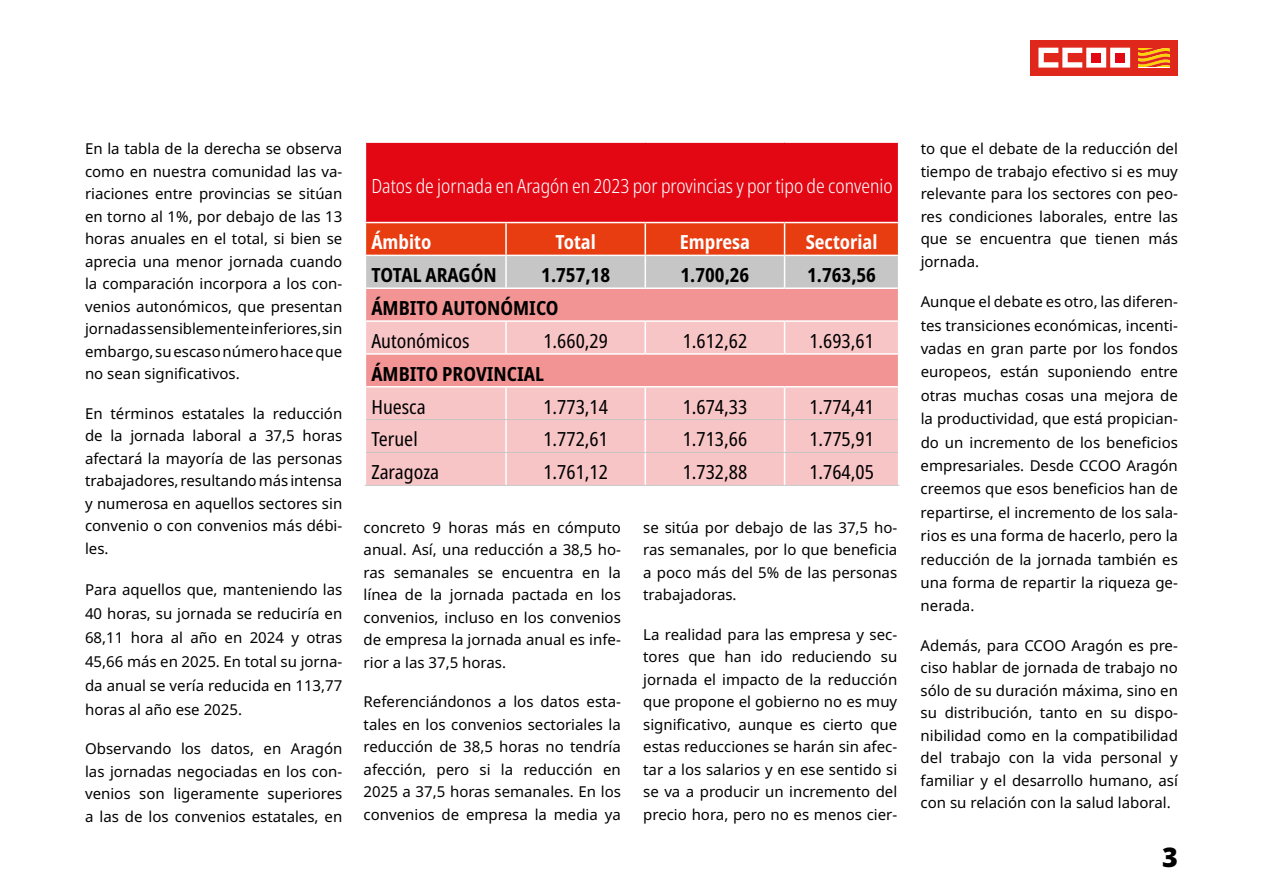
<style>
.page{position:relative;width:1263px;height:893px;background:#fff}
.page>*{position:absolute;margin:0;border:0;box-sizing:border-box;transform-origin:0 0}
.t1{font:27px "Noto Sans";color:#000}
.t2{font:19.5px "Noto Sans Condensed";color:#000}
.t3{font:700 19.5px "Noto Sans Condensed";color:#000}
.t4{font:300 19.5px "Noto Sans Condensed";color:#fff}
.t5{font:700 19.5px "Noto Sans Condensed";color:#fff}
.t6{font:15px/22.5px "Noto Sans";color:#000;text-align:justify}
</style>
<div class="page">
<div style="left:1030px;top:40px;width:148px;height:36px;background:#df271c"></div>
<svg style="left:1038px;top:48px;width:92px;height:20px"></svg>
<svg style="left:1138px;top:48px;width:32px;height:20px"></svg>
<svg style="left:1139px;top:48px;width:30px;height:19px"></svg>
<div style="left:1091px;top:53px;width:10px;height:9px;background:#e30613"></div>
<div style="left:1115px;top:53px;width:10px;height:9px;background:#e30613"></div>
<div style="left:365px;top:142px;width:534px;height:81px;background:#e30613"></div>
<svg style="left:366px;top:223px;width:532px;height:64px;background:#d7826c"></svg>
<div style="left:366px;top:289px;width:532px;height:31px;background:#f29493"></div>
<svg style="left:366px;top:322px;width:532px;height:163px;background:#f6bbbc"></svg>
<hr style="left:365px;top:141px;width:141px;height:2px;background:#fff">
<hr style="left:365px;top:143px;width:1px;height:79px;background:#fff">
<hr style="left:506px;top:141px;width:139px;height:2px;background:#fff">
<hr style="left:645px;top:141px;width:139px;height:2px;background:#fff">
<hr style="left:784px;top:141px;width:115px;height:2px;background:#fff">
<hr style="left:898px;top:143px;width:1px;height:79px;background:#fff">
<hr style="left:365px;top:222px;width:141px;height:1px;background:#fff">
<hr style="left:506px;top:222px;width:139px;height:1px;background:#fff">
<hr style="left:505px;top:223px;width:2px;height:32px;background:#fff">
<hr style="left:645px;top:222px;width:139px;height:1px;background:#fff">
<hr style="left:644px;top:223px;width:2px;height:32px;background:#fff">
<hr style="left:784px;top:222px;width:115px;height:1px;background:#fff">
<hr style="left:784px;top:223px;width:1px;height:32px;background:#fff">
<hr style="left:365px;top:255px;width:141px;height:1px;background:#fff">
<hr style="left:506px;top:255px;width:139px;height:1px;background:#fff">
<hr style="left:505px;top:256px;width:2px;height:31px;background:#fff">
<hr style="left:645px;top:255px;width:139px;height:1px;background:#fff">
<hr style="left:644px;top:256px;width:2px;height:31px;background:#fff">
<hr style="left:784px;top:255px;width:115px;height:1px;background:#fff">
<hr style="left:784px;top:256px;width:1px;height:31px;background:#fff">
<hr style="left:505px;top:322px;width:2px;height:31px;background:#fff">
<hr style="left:644px;top:322px;width:2px;height:31px;background:#fff">
<hr style="left:784px;top:322px;width:1px;height:31px;background:#fff">
<hr style="left:365px;top:353px;width:141px;height:2px;background:#fff">
<hr style="left:506px;top:353px;width:139px;height:2px;background:#fff">
<hr style="left:645px;top:353px;width:139px;height:2px;background:#fff">
<hr style="left:784px;top:353px;width:115px;height:2px;background:#fff">
<hr style="left:365px;top:386px;width:141px;height:1px;background:#fff">
<hr style="left:506px;top:386px;width:139px;height:1px;background:#fff">
<hr style="left:505px;top:387px;width:2px;height:32px;background:#fff">
<hr style="left:645px;top:386px;width:139px;height:1px;background:#fff">
<hr style="left:644px;top:387px;width:2px;height:32px;background:#fff">
<hr style="left:784px;top:386px;width:115px;height:1px;background:#fff">
<hr style="left:784px;top:387px;width:1px;height:32px;background:#fff">
<hr style="left:505px;top:420px;width:2px;height:32px;background:#fff">
<hr style="left:644px;top:420px;width:2px;height:32px;background:#fff">
<hr style="left:784px;top:420px;width:1px;height:32px;background:#fff">
<hr style="left:505px;top:453px;width:2px;height:32px;background:#fff">
<hr style="left:644px;top:453px;width:2px;height:32px;background:#fff">
<hr style="left:784px;top:453px;width:1px;height:32px;background:#fff">
<hr style="left:366px;top:419px;width:140px;height:1px;background:#c6c6c6">
<hr style="left:506px;top:419px;width:139px;height:1px;background:#c6c6c6">
<hr style="left:645px;top:419px;width:139px;height:1px;background:#c6c6c6">
<hr style="left:784px;top:419px;width:114px;height:1px;background:#c6c6c6">
<hr style="left:366px;top:452px;width:140px;height:1px;background:#c6c6c6">
<hr style="left:506px;top:452px;width:139px;height:1px;background:#c6c6c6">
<hr style="left:645px;top:452px;width:139px;height:1px;background:#c6c6c6">
<hr style="left:784px;top:452px;width:114px;height:1px;background:#c6c6c6">
<hr style="left:365px;top:485px;width:141px;height:1px;background:#c6c6c6">
<hr style="left:506px;top:485px;width:139px;height:1px;background:#c6c6c6">
<hr style="left:645px;top:485px;width:139px;height:1px;background:#c6c6c6">
<hr style="left:784px;top:485px;width:115px;height:1px;background:#c6c6c6">
<p class="t6" style="left:85px;top:138px;width:259px">En la tabla de la derecha se observa como en nuestra comunidad las va&shy;riaciones entre provincias se sitúan en torno al 1%, por debajo de las 13 horas anuales en el total, si bien se aprecia una menor jornada cuando la comparación incorpora a los con&shy;venios autonómicos, que presentan jornadas sensiblemente inferiores, sin embargo, su escaso número hace que no sean significativos.</p>
<p class="t6" style="left:85px;top:402px;width:259px">En términos estatales la reducción de la jornada laboral a 37,5 horas afectará la mayoría de las personas trabajadores, resultando más intensa y numerosa en aquellos sectores sin convenio o con convenios más débi&shy;les.</p>
<p class="t6" style="left:85px;top:578px;width:259px;line-height:24px">Para aquellos que, manteniendo las 40 horas, su jornada se reduciría en 68,11 hora al año en 2024 y otras 45,66 más en 2025. En total su jorna&shy;da anual se vería reducida en 113,77 horas al año ese 2025.</p>
<p class="t6" style="left:85px;top:738px;width:259px">Observando los datos, en Aragón las jornadas negociadas en los con&shy;venios son ligeramente superiores a las de los convenios estatales, en</p>
<h2 class="t4" style="left:371px;top:172px;width:523px">Datos de jornada en Aragón en 2023 por provincias y por tipo de convenio</h2>
<h2 class="t5" style="left:371px;top:228px;width:61px">Ámbito</h2>
<h2 class="t5" style="left:555px;top:228px;width:42px">Total</h2>
<h2 class="t5" style="left:680px;top:228px;width:72px">Empresa</h2>
<h2 class="t5" style="left:806px;top:228px;width:73px">Sectorial</h2>
<h2 class="t3" style="left:371px;top:261px;width:127px">TOTAL ARAGÓN</h2>
<h2 class="t3" style="left:541px;top:261px;width:70px">1.757,18</h2>
<h2 class="t3" style="left:680px;top:261px;width:70px">1.700,26</h2>
<h2 class="t3" style="left:807px;top:261px;width:70px">1.763,56</h2>
<h2 class="t3" style="left:371px;top:294px;width:189px">ÁMBITO AUTONÓMICO</h2>
<h2 class="t2" style="left:371px;top:327px;width:100px">Autonómicos</h2>
<h2 class="t2" style="left:543px;top:327px;width:66px">1.660,29</h2>
<h2 class="t2" style="left:683px;top:327px;width:66px">1.612,62</h2>
<h2 class="t2" style="left:809px;top:327px;width:66px">1.693,61</h2>
<h2 class="t3" style="left:371px;top:360px;width:174px">ÁMBITO PROVINCIAL</h2>
<h2 class="t2" style="left:371px;top:393px;width:56px">Huesca</h2>
<h2 class="t2" style="left:543px;top:393px;width:66px">1.773,14</h2>
<h2 class="t2" style="left:683px;top:393px;width:66px">1.674,33</h2>
<h2 class="t2" style="left:809px;top:393px;width:66px">1.774,41</h2>
<h2 class="t2" style="left:371px;top:426px;width:48px">Teruel</h2>
<h2 class="t2" style="left:543px;top:426px;width:66px">1.772,61</h2>
<h2 class="t2" style="left:683px;top:426px;width:66px">1.713,66</h2>
<h2 class="t2" style="left:809px;top:426px;width:66px">1.775,91</h2>
<h2 class="t2" style="left:371px;top:459px;width:69px">Zaragoza</h2>
<h2 class="t2" style="left:543px;top:459px;width:66px">1.761,12</h2>
<h2 class="t2" style="left:683px;top:459px;width:66px">1.732,88</h2>
<h2 class="t2" style="left:809px;top:459px;width:66px">1.764,05</h2>
<p class="t6" style="left:364px;top:516px;width:259px">concreto 9 horas más en cómputo anual. Así, una reducción a 38,5 ho&shy;ras semanales se encuentra en la línea de la jornada pactada en los convenios, incluso en los convenios de empresa la jornada anual es infe&shy;rior a las 37,5 horas.</p>
<p class="t6" style="left:364px;top:691px;width:259px">Referenciándonos a los datos esta&shy;tales en los convenios sectoriales la reducción de 38,5 horas no tendría afección, pero si la reducción en 2025 a 37,5 horas semanales. En los convenios de empresa la media ya</p>
<p class="t6" style="left:643px;top:516px;width:256px">se sitúa por debajo de las 37,5 ho&shy;ras semanales, por lo que beneficia a poco más del 5% de las personas trabajadoras.</p>
<p class="t6" style="left:643px;top:623px;width:256px">La realidad para las empresa y sec&shy;tores que han ido reduciendo su jornada el impacto de la reducción que propone el gobierno no es muy significativo, aunque es cierto que estas reducciones se harán sin afec&shy;tar a los salarios y en ese sentido si se va a producir un incremento del precio hora, pero no es menos cier-</p>
<p class="t6" style="left:921px;top:138px;width:259px">to que el debate de la reducción del tiempo de trabajo efectivo si es muy relevante para los sectores con peo&shy;res condiciones laborales, entre las que se encuentra que tienen más jornada.</p>
<p class="t6" style="left:921px;top:290px;width:259px;line-height:23.4px">Aunque el debate es otro, las diferen&shy;tes transiciones económicas, incenti&shy;vadas en gran parte por los fondos europeos, están suponiendo entre otras muchas cosas una mejora de la productividad, que está propician&shy;do un incremento de los beneficios empresariales. Desde CCOO Aragón creemos que esos beneficios han de repartirse, el incremento de los sala&shy;rios es una forma de hacerlo, pero la reducción de la jornada también es una forma de repartir la riqueza ge&shy;nerada.</p>
<p class="t6" style="left:921px;top:635px;width:259px">Además, para CCOO Aragón es pre&shy;ciso hablar de jornada de trabajo no sólo de su duración máxima, sino en su distribución, tanto en su dispo&shy;nibilidad como en la compatibilidad del trabajo con la vida personal y familiar y el desarrollo humano, así con su relación con la salud laboral.</p>
<h1 class="t1" style="left:1162px;top:838px;width:17px">3</h1>
</div>
